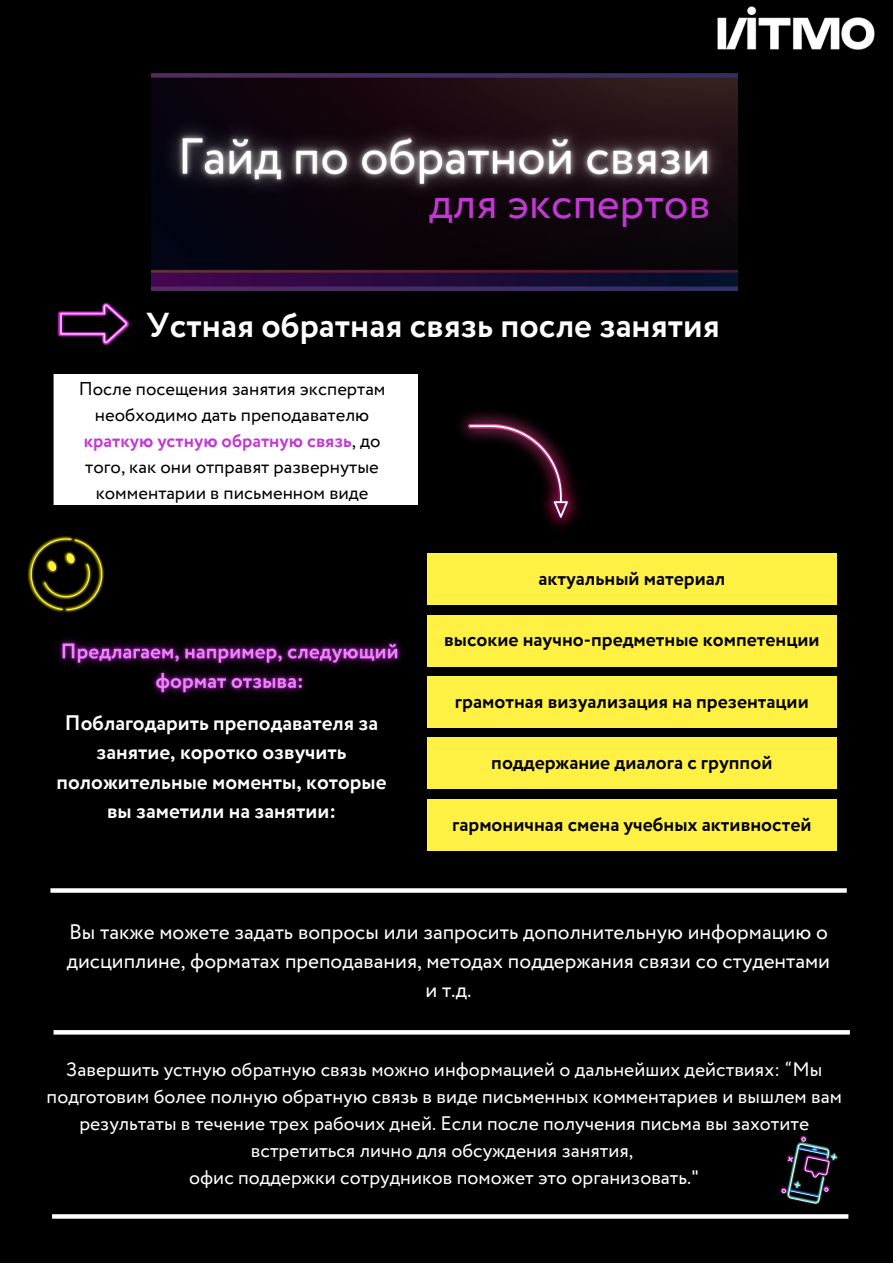
<style>
.page{position:relative;width:893px;height:1264px;background:#fff}
.page>*{position:absolute;margin:0;border:0;box-sizing:border-box;transform-origin:0 0}
.t1{font:44.1px "Circe";color:#c238d3}
.t2{font:700 34.5px "Circe";color:#fff}
.t3{font:21px/29.2px "Circe";color:#fff;text-align:center}
.t4{font:700 21px/29.2px "Circe";color:#fff;text-align:center}
.t5{font:19.5px/27px "Circe";color:#fff;text-align:center}
.t6{font:700 19.5px "Circe";color:#000}
.t7{font:18.45px/25.8px "Circe";color:#000;text-align:center}
.s1{font-weight:700;color:#c238d3}
</style>
<div class="page">
<div style="left:0;top:0;width:892px;height:1262px;background:#000"></div>
<div style="left:54px;top:374px;width:364px;height:130px;background:#fff"></div>
<svg style="left:54px;top:1030px;width:795px;height:4px;fill:#fff"></svg>
<div style="left:427px;top:553px;width:409px;height:52px;background:#fff143"></div>
<div style="left:427px;top:614px;width:409px;height:52px;background:#fff143"></div>
<div style="left:427px;top:676px;width:409px;height:52px;background:#fff143"></div>
<div style="left:427px;top:737px;width:409px;height:52px;background:#fff143"></div>
<div style="left:427px;top:799px;width:409px;height:51px;background:#fff143"></div>
<svg style="left:50px;top:888px;width:796px;height:4px;fill:#fff"></svg>
<svg style="left:52px;top:1214px;width:796px;height:4px;fill:#fff"></svg>
<img style="left:151px;top:74px;width:586px;height:217px">
<img style="left:459px;top:412px;width:121px;height:117px">
<svg style="left:468px;top:424px;width:101px;height:95px"></svg>
<svg style="left:27px;top:536px;width:77px;height:77px"></svg>
<img style="left:780px;top:1135px;width:58px;height:70px">
<img style="left:151px;top:83px;width:587px;height:154px">
<img style="left:57px;top:638px;width:346px;height:58px">
<img style="left:717px;top:6px;width:158px;height:44px">
<img style="left:57px;top:302px;width:73px;height:44px">
<svg style="left:60px;top:304px;width:67px;height:39px"></svg>
<h1 class="t1" style="left:429px;top:173px;width:283px">для экспертов</h1>
<h2 class="t2" style="left:146px;top:302px;width:575px">Устная обратная связь после занятия</h2>
<p class="t7" style="left:79px;top:377px;width:308px">После посещения занятия экспертам необходимо дать преподавателю <span class="s1">краткую устную обратную связь</span>, до того, как они отправят развернутые комментарии в письменном виде</p>
<p class="t4" style="left:57px;top:709px;width:331px">Поблагодарить преподавателя за занятие, коротко озвучить положительные моменты, которые вы заметили на занятии:</p>
<p class="t6" style="left:538px;top:565px;width:188px">актуальный материал</p>
<p class="t6" style="left:444px;top:626px;width:377px">высокие научно-предметные компетенции</p>
<p class="t6" style="left:455px;top:687px;width:355px">грамотная визуализация на презентации</p>
<p class="t6" style="left:491px;top:749px;width:282px">поддержание диалога с группой</p>
<p class="t6" style="left:452px;top:810px;width:361px">гармоничная смена учебных активностей</p>
<p class="t3" style="left:67px;top:918px;width:764px">Вы также можете задать вопросы или запросить дополнительную информацию о дисциплине, форматах преподавания, методах поддержания связи со студентами и т.д.</p>
<p class="t5" style="left:47px;top:1056px;width:796px">Завершить устную обратную связь можно информацией о дальнейших действиях: “Мы подготовим более полную обратную связь в виде письменных комментариев и вышлем вам результаты в течение трех рабочих дней. Если после получения письма вы захотите встретиться лично для обсуждения занятия,<br>офис поддержки сотрудников поможет это организовать."</p>
</div>
